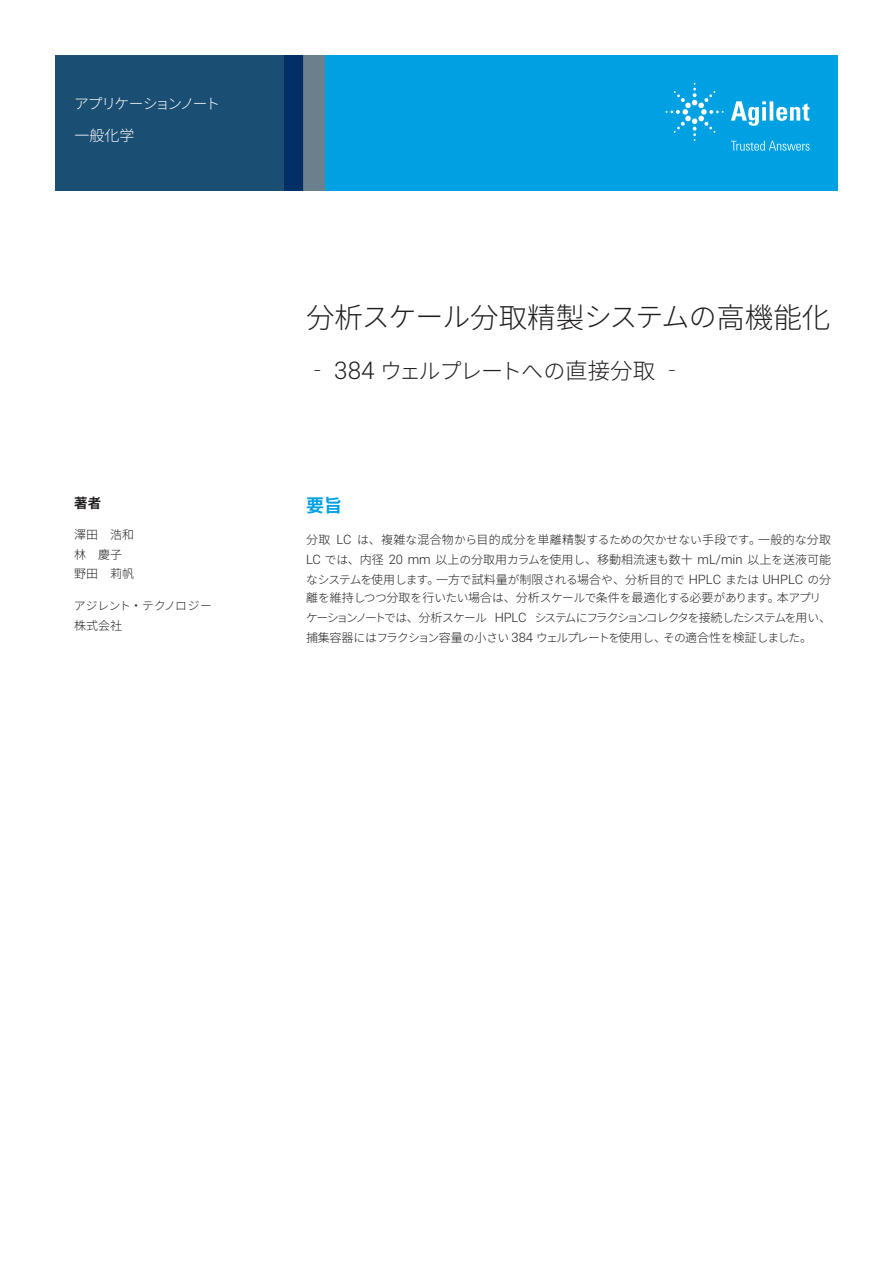
<style>
.page{position:relative;width:893px;height:1263px;background:#fff}
.page>*{position:absolute;margin:0;border:0;box-sizing:border-box;transform-origin:0 0}
.Subtitle{font:300 28.5px "Noto Sans CJ Kjp";color:#231f20}
.Subtitle-2{font:300 22.05px "Noto Sans CJ Kjp";letter-spacing:-.06em;color:#231f20}
.Subtitle-3{font:700 18px "Noto Sans CJ Kjp";color:#00a1e3}
.Area_Identifier{font:300 15px "Noto Sans CJ Kjp";color:#fff}
.Area_Identifier-2{font:300 14.7px "Noto Sans CJ Kjp";letter-spacing:-.115em;color:#fff}
.DATA_author_title{font:700 13.5px "Noto Sans CJ Kjp";color:#231f20}
.Subtitle-4{font:300 12px/19.8px "Noto Sans CJ Kjp";letter-spacing:.01em;color:#231f20}
.DATA_author_name___info{font:300 12px/19.5px "Noto Sans CJ Kjp";color:#231f20}
.Subtitle-5{font:300 11.7px/19.4px "Noto Sans CJ Kjp";letter-spacing:-.105em;color:#231f20}
.DATA_author_name___info-2{font:300 11.7px "Noto Sans CJ Kjp";letter-spacing:-.01em;color:#231f20}
.s1{font-size:12px}
.s2{font-size:27.9px}
.s3{font-size:22.5px}
.s4{font-family:"Roboto";font-size:24.3px}
.s5{font-family:"Roboto";font-size:12.9px}
.s6{font-size:11.7px}
</style>
<div class="page">
<div style="left:284px;top:55px;width:554px;height:135px;background:#00a1e3"></div>
<svg style="left:55px;top:55px;width:249px;height:135px;background:#184b71"></svg>
<div style="left:304px;top:55px;width:21px;height:135px;background:#6b808c"></div>
<svg style="left:731px;top:101px;width:78px;height:25px"></svg>
<svg style="left:666px;top:83px;width:58px;height:58px"></svg>
<svg style="left:731px;top:141px;width:78px;height:10px"></svg>
<p class="Area_Identifier-2" style="left:74px;top:95px;width:148px">アプリケーションノート</p>
<p class="Area_Identifier" style="left:74px;top:127px;width:62px">一般化学</p>
<p class="DATA_author_title" style="left:74px;top:496px;width:28px">著者</p>
<p class="DATA_author_name___info" style="left:74px;top:525px;width:61px">澤田　浩和林　慶子野田　莉帆</p>
<p class="DATA_author_name___info-2" style="left:74px;top:599px;width:139px">アジレント<span class="s1">・</span>テクノロジー</p>
<p class="DATA_author_name___info" style="left:74px;top:616px;width:49px">株式会社</p>
<p class="Subtitle" style="left:306px;top:301px;width:526px">分析<span class="s2">スケール</span>分取精製<span class="s2">システムの</span>高機能化</p>
<p class="Subtitle-2" style="left:306px;top:359px;width:379px"><span class="s3">‐</span> <span class="s4">384</span> ウェルプレートへの<span class="s3">直接分取 ‐</span></p>
<p class="Subtitle-3" style="left:306px;top:495px;width:37px">要旨</p>
<p class="Subtitle-4" style="left:306px;top:530px;width:527px">分取 <span class="s5">LC</span> <span class="s6">は</span>、複雑<span class="s6">な</span>混合物<span class="s6">から</span>目的成分<span class="s6">を</span>単離精製<span class="s6">するための</span>欠<span class="s6">かせない</span>手段<span class="s6">です</span>。一般的<span class="s6">な</span>分取<br><span class="s5">LC</span> <span class="s6">では</span>、内径 <span class="s5">20 mm</span> 以上<span class="s6">の</span>分取用<span class="s6">カラムを</span>使用<span class="s6">し</span>、移動相流速<span class="s6">も</span>数十 <span class="s5">mL/min</span> 以上<span class="s6">を</span>送液可能</p>
<p class="Subtitle-5" style="left:306px;top:570px;width:527px">なシステムを<span class="s1">使用</span>します<span class="s1">。一方</span>で<span class="s1">試料量</span>が<span class="s1">制限</span>される<span class="s1">場合</span>や<span class="s1">、分析目的</span>で <span class="s5">HPLC</span> または <span class="s5">UHPLC</span> の<span class="s1">分離</span>を<span class="s1">維持</span>しつつ<span class="s1">分取</span>を<span class="s1">行</span>いたい<span class="s1">場合</span>は<span class="s1">、分析</span>スケールで<span class="s1">条件</span>を<span class="s1">最適化</span>する<span class="s1">必要</span>があります<span class="s1">。本</span>アプリケーションノートでは<span class="s1">、分析</span>スケール <span class="s5">HPLC</span> システムにフラクションコレクタを<span class="s1">接続</span>したシステムを<span class="s1">用</span>い<span class="s1">、捕集容器</span>にはフラクション<span class="s1">容量</span>の<span class="s1">小</span>さい <span class="s5">384</span> ウェルプレートを<span class="s1">使用</span>し<span class="s1">、</span>その<span class="s1">適合性</span>を<span class="s1">検証</span>しました<span class="s1">。</span></p>
</div>
